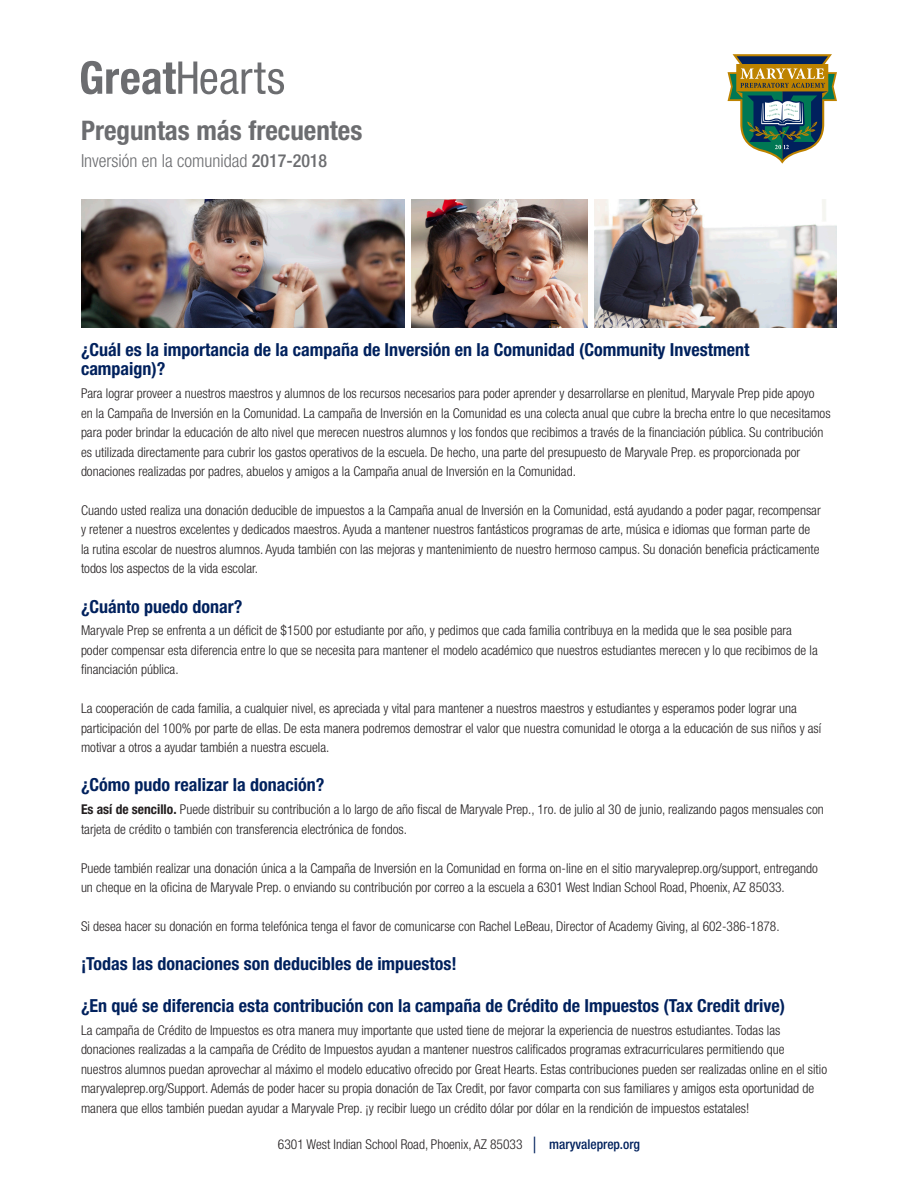
<style>
.page{position:relative;width:918px;height:1188px;background:#fff}
.page>*{position:absolute;margin:0;border:0;box-sizing:border-box;transform-origin:0 0}
.t1{font:700 condensed 27px "Helvetica Neue";color:#6c6d70}
.Q{font:700 condensed 18px/19.5px "Helvetica Neue";color:#00215d}
.t2{font:300 condensed 18px "Helvetica Neue";color:#6c6d70}
.A{font:300 condensed 13.5px "Helvetica Neue";color:#231f20}
.s1{font-weight:500}
.s2{font-weight:700}
.s3{font-size:22.5px;color:#00215d}
.s4{font-weight:500;color:#00215d}
</style>
<div class="page">
<img style="left:81px;top:200px;width:324px;height:127px">
<img style="left:412px;top:200px;width:175px;height:127px">
<img style="left:594px;top:200px;width:243px;height:127px">
<svg style="left:81px;top:61px;width:203px;height:33px"></svg>
<svg style="left:728px;top:54px;width:109px;height:110px"></svg>
<p class="t1" style="left:81px;top:114px;width:283px">Preguntas más frecuentes</p>
<p class="t2" style="left:81px;top:150px;width:248px">Inversión en la comunidad <span class="s1">2017-2018</span></p>
<p class="Q" style="left:81px;top:339px;width:670px">¿Cuál es la importancia de la campaña de Inversión en la Comunidad (Community Investment campaign)?</p>
<p class="A" style="left:81px;top:386px;width:735px">Para lograr proveer a nuestros maestros y alumnos de los recursos necesarios para poder aprender y desarrollarse en plenitud, Maryvale Prep pide apoyo</p>
<p class="A" style="left:81px;top:405px;width:751px">en la Campaña de Inversión en la Comunidad. La campaña de Inversión en la Comunidad es una colecta anual que cubre la brecha entre lo que necesitamos</p>
<p class="A" style="left:81px;top:425px;width:744px">para poder brindar la educación de alto nivel que merecen nuestros alumnos y los fondos que recibimos a través de la financiación pública. Su contribución</p>
<p class="A" style="left:81px;top:444px;width:721px">es utilizada directamente para cubrir los gastos operativos de la escuela. De hecho, una parte del presupuesto de Maryvale Prep. es proporcionada por</p>
<p class="A" style="left:81px;top:463px;width:496px">donaciones realizadas por padres, abuelos y amigos a la Campaña anual de Inversión en la Comunidad.</p>
<p class="A" style="left:81px;top:502px;width:741px">Cuando usted realiza una donación deducible de impuestos a la Campaña anual de Inversión en la Comunidad, está ayudando a poder pagar, recompensar</p>
<p class="A" style="left:81px;top:522px;width:731px">y retener a nuestros excelentes y dedicados maestros. Ayuda a mantener nuestros fantásticos programas de arte, música e idiomas que forman parte de</p>
<p class="A" style="left:81px;top:541px;width:740px">la rutina escolar de nuestros alumnos. Ayuda también con las mejoras y mantenimiento de nuestro hermoso campus. Su donación beneficia prácticamente</p>
<p class="A" style="left:81px;top:561px;width:179px">todos los aspectos de la vida escolar.</p>
<p class="Q" style="left:81px;top:596px;width:163px">¿Cuánto puedo donar?</p>
<p class="A" style="left:81px;top:623px;width:713px">Maryvale Prep se enfrenta a un déficit de $1500 por estudiante por año, y pedimos que cada familia contribuya en la medida que le sea posible para</p>
<p class="A" style="left:81px;top:642px;width:738px">poder compensar esta diferencia entre lo que se necesita para mantener el modelo académico que nuestros estudiantes merecen y lo que recibimos de la</p>
<p class="A" style="left:81px;top:662px;width:99px">financiación pública.</p>
<p class="A" style="left:81px;top:701px;width:717px">La cooperación de cada familia, a cualquier nivel, es apreciada y vital para mantener a nuestros maestros y estudiantes y esperamos poder lograr una</p>
<p class="A" style="left:81px;top:720px;width:742px">participación del 100% por parte de ellas. De esta manera podremos demostrar el valor que nuestra comunidad le otorga a la educación de sus niños y así</p>
<p class="A" style="left:81px;top:740px;width:250px">motivar a otros a ayudar también a nuestra escuela.</p>
<p class="Q" style="left:81px;top:775px;width:245px">¿Cómo pudo realizar la donación?</p>
<p class="A" style="left:81px;top:801px;width:744px"><span class="s2">Es así de sencillo.</span> Puede distribuir su contribución a lo largo de año fiscal de Maryvale Prep., 1ro. de julio al 30 de junio, realizando pagos mensuales con</p>
<p class="A" style="left:81px;top:821px;width:328px">tarjeta de crédito o también con transferencia electrónica de fondos.</p>
<p class="A" style="left:81px;top:860px;width:738px">Puede también realizar una donación única a la Campaña de Inversión en la Comunidad en forma on-line en el sitio maryvaleprep.org/support, entregando</p>
<p class="A" style="left:81px;top:879px;width:705px">un cheque en la oficina de Maryvale Prep. o enviando su contribución por correo a la escuela a 6301 West Indian School Road, Phoenix, AZ 85033.</p>
<p class="A" style="left:81px;top:918px;width:700px">Si desea hacer su donación en forma telefónica tenga el favor de comunicarse con Rachel LeBeau, Director of Academy Giving, al 602-386-1878.</p>
<p class="Q" style="left:81px;top:954px;width:377px">¡Todas las donaciones son deducibles de impuestos!</p>
<p class="Q" style="left:81px;top:996px;width:706px">¿En qué se diferencia esta contribución con la campaña de Crédito de Impuestos (Tax Credit drive)</p>
<p class="A" style="left:81px;top:1022px;width:701px">La campaña de Crédito de Impuestos es otra manera muy importante que usted tiene de mejorar la experiencia de nuestros estudiantes. Todas las</p>
<p class="A" style="left:81px;top:1042px;width:705px">donaciones realizadas a la campaña de Crédito de Impuestos ayudan a mantener nuestros calificados programas extracurriculares permitiendo que</p>
<p class="A" style="left:81px;top:1061px;width:748px">nuestros alumnos puedan aprovechar al máximo el modelo educativo ofrecido por Great Hearts. Estas contribuciones pueden ser realizadas online en el sitio</p>
<p class="A" style="left:81px;top:1081px;width:735px">maryvaleprep.org/Support. Además de poder hacer su propia donación de Tax Credit, por favor comparta con sus familiares y amigos esta oportunidad de</p>
<p class="A" style="left:81px;top:1100px;width:670px">manera que ellos también puedan ayudar a Maryvale Prep. ¡y recibir luego un crédito dólar por dólar en la rendición de impuestos estatales!</p>
<p class="A" style="left:278px;top:1136px;width:364px">6301 West Indian School Road, Phoenix, AZ 85033 <span class="s3">|</span> <span class="s4">maryvaleprep.org</span></p>
</div>
